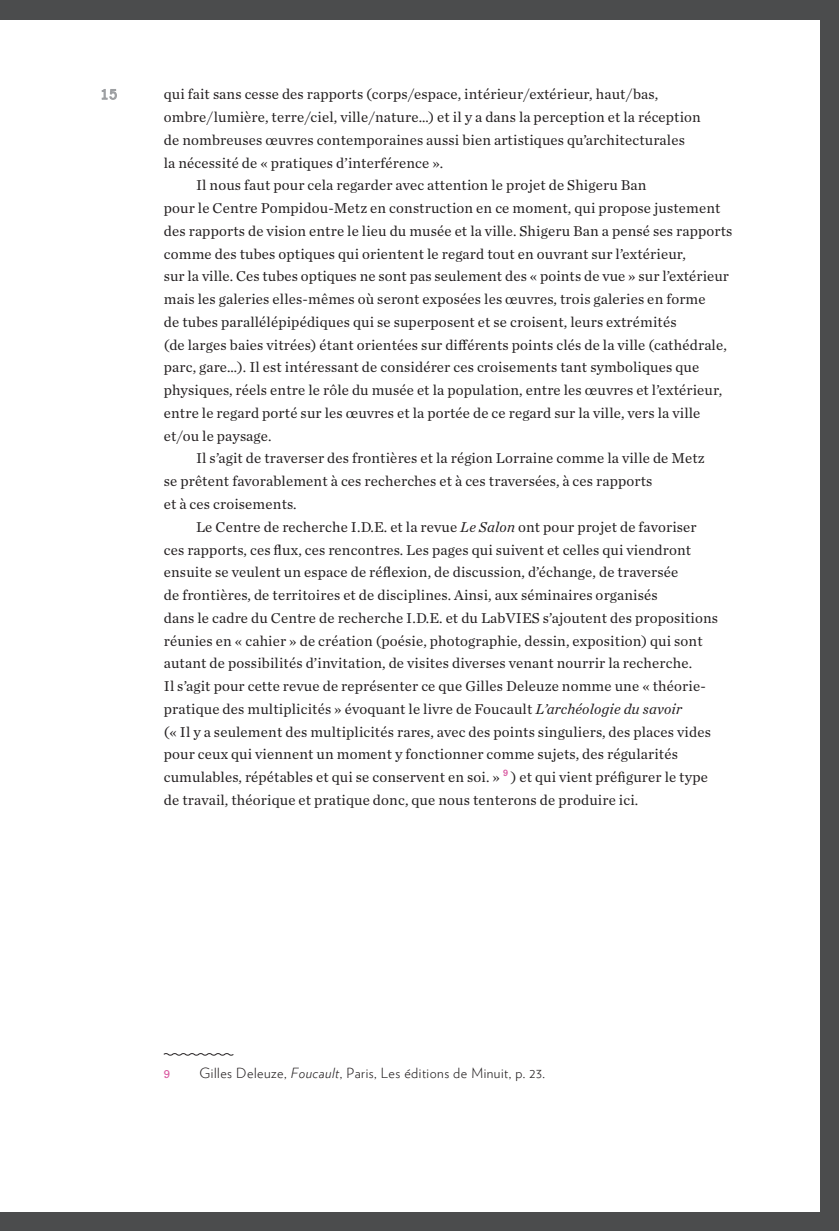
<style>
.page{position:relative;width:839px;height:1231px;background:#fff}
.page>*{position:absolute;margin:0;border:0;box-sizing:border-box;transform-origin:0 0}
.texte{font:14.88px/22.8px "Chronicle Text G1";letter-spacing:.01em;color:#231f20}
.notes{font:14.88px/22.8px "Chronicle Text G1";letter-spacing:.01em;color:#231f20}
.notes-2{font:300 14px "Verlag";letter-spacing:.035em;color:#231f20}
.notes-3{font:600 11.9px "Archer";color:#d957a0}
.s1{font-style:italic}
</style>
<div class="page">
<div style="left:0;top:0;width:838px;height:1230px;background:#4b4c4d"></div>
<div style="left:0;top:20px;width:819px;height:1190px;background:#fff"></div>
<svg style="left:102px;top:89px;width:15px;height:11px"></svg>
<svg style="left:163px;top:1053px;width:71px;height:3px"></svg>
<p class="notes" style="left:164px;top:82px;width:538px">qui fait sans cesse des rapports (corps/espace, intérieur/extérieur, haut/bas, ombre/lumière, terre/ciel, ville/nature…) et il y a dans la perception et la réception de nombreuses œuvres contemporaines aussi bien artistiques qu’architecturales<br>la nécessité de « pratiques d’interférence ».</p>
<p class="texte" style="left:164px;top:173px;width:570px;text-indent:32px">Il nous faut pour cela regarder avec attention le projet de Shigeru Ban<br>pour le Centre Pompidou-Metz en construction en ce moment, qui propose justement des rapports de vision entre le lieu du musée et la ville. Shigeru Ban a pensé ses rapports comme des tubes optiques qui orientent le regard tout en ouvrant sur l’extérieur,<br>sur la ville. Ces tubes optiques ne sont pas seulement des « points de vue » sur l’extérieur mais les galeries elles-mêmes où seront exposées les œuvres, trois galeries en forme<br>de tubes parallélépipédiques qui se superposent et se croisent, leurs extrémités<br>(de larges baies vitrées) étant orientées sur différents points clés de la ville (cathédrale, parc, gare…). Il est intéressant de considérer ces croisements tant symboliques que physiques, réels entre le rôle du musée et la population, entre les œuvres et l’extérieur, entre le regard porté sur les œuvres et la portée de ce regard sur la ville, vers la ville et/ou le paysage.</p>
<p class="texte" style="left:164px;top:446px;width:542px;text-indent:32px">Il s’agit de traverser des frontières et la région Lorraine comme la ville de Metz se prêtent favorablement à ces recherches et à ces traversées, à ces rapports<br>et à ces croisements.</p>
<p class="texte" style="left:164px;top:514px;width:555px;text-indent:32px">Le Centre de recherche I.D.E. et la revue <span class="s1">Le Salon</span> ont pour projet de favoriser ces rapports, ces flux, ces rencontres. Les pages qui suivent et celles qui viendront ensuite se veulent un espace de réflexion, de discussion, d’échange, de traversée<br>de frontières, de territoires et de disciplines. Ainsi, aux séminaires organisés<br>dans le cadre du Centre de recherche I.D.E. et du LabVIES s’ajoutent des propositions réunies en « cahier » de création (poésie, photographie, dessin, exposition) qui sont autant de possibilités d’invitation, de visites diverses venant nourrir la recherche.</p>
<p class="texte" style="left:164px;top:674px;width:548px">Il s’agit pour cette revue de représenter ce que Gilles Deleuze nomme une « théorie&shy;pratique des multiplicités » évoquant le livre de Foucault <span class="s1">L’archéologie du savoir<br></span>(« Il y a seulement des multiplicités rares, avec des points singuliers, des places vides pour ceux qui viennent un moment y fonctionner comme sujets, des régularités cumulables, répétables et qui se conservent en soi. » <sup>9</sup> ) et qui vient préfigurer le type de travail, théorique et pratique donc, que nous tenterons de produire ici.</p>
<p class="notes-3" style="left:164px;top:1065px;width:8px">9</p>
<p class="notes-2" style="left:199px;top:1062px;width:347px">Gilles Deleuze, <span class="s1">Foucault</span>, Paris, Les éditions de Minuit, p. 23.</p>
</div>
